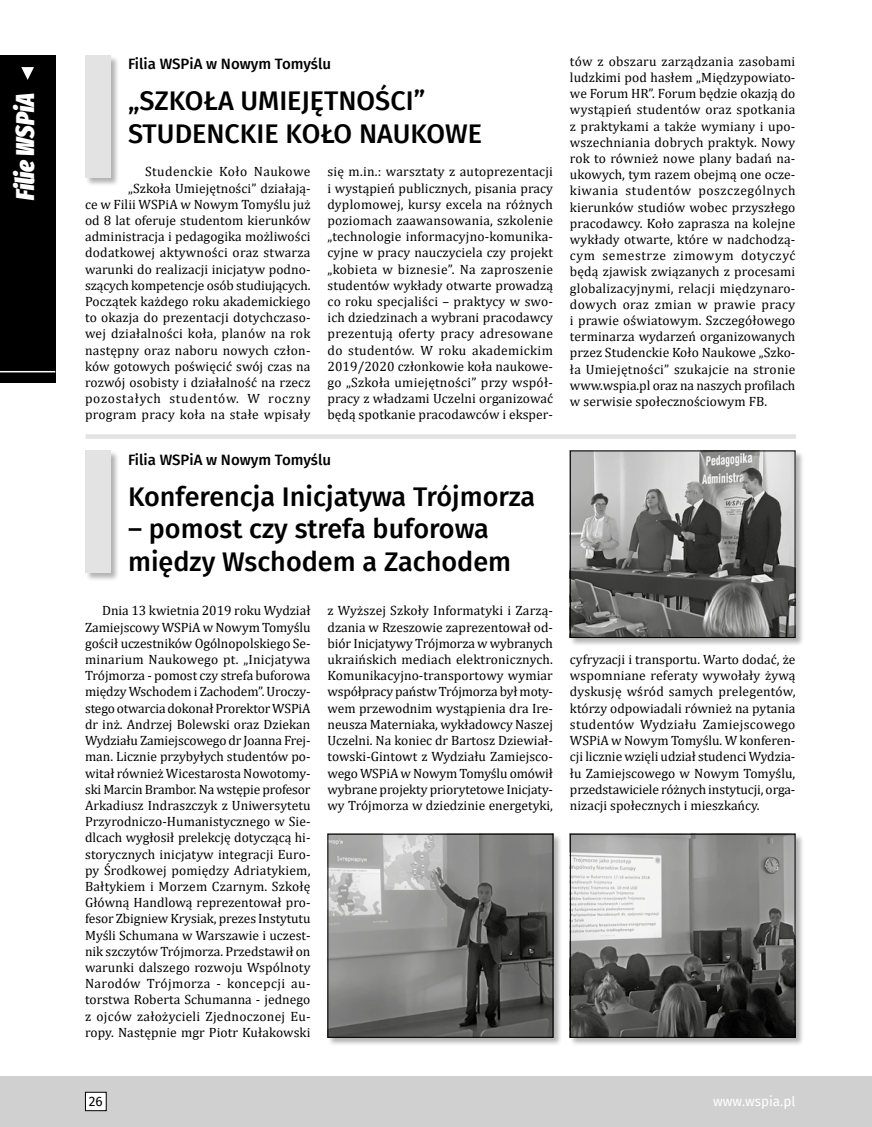
<style>
.page{position:relative;width:872px;height:1127px;background:#fff}
.page>*{position:absolute;margin:0;border:0;box-sizing:border-box;transform-origin:0 0}
.t1{font:500 27px/32.4px "Fira Sans";color:#000}
.t2{font:italic 900 extra-condensed 25.5px "Fira Sans";color:#fff}
.t3{font:500 15px "Fira Sans";color:#000}
.t4{font:13.5px/16.2px "Cambria";letter-spacing:.005em;color:#000;text-align:justify}
.t5{font:13.5px "Fira Sans";color:#fff}
.t6{font:13.5px "Fira Sans";color:#000}
</style>
<div class="page">
<div style="left:569px;top:450px;width:235px;height:197px;background:#000;opacity:.3"></div>
<img style="left:572px;top:452px;width:221px;height:184px">
<div style="left:570px;top:450px;width:225px;height:188px;border:1px solid #000"></div>
<div style="left:569px;top:833px;width:235px;height:214px;background:#000;opacity:.3"></div>
<img style="left:572px;top:836px;width:221px;height:199px">
<div style="left:570px;top:834px;width:225px;height:203px;border:1px solid #000"></div>
<div style="left:327px;top:833px;width:235px;height:214px;background:#000;opacity:.3"></div>
<img style="left:329px;top:836px;width:222px;height:199px">
<div style="left:327px;top:834px;width:226px;height:203px;border:1px solid #000"></div>
<div style="left:85px;top:55px;width:35px;height:131px;background:#000;opacity:.3"></div>
<div style="left:86px;top:55px;width:25px;height:122px;background:#e3e3e3"></div>
<div style="left:85px;top:450px;width:35px;height:131px;background:#000;opacity:.3"></div>
<div style="left:86px;top:451px;width:25px;height:122px;background:#e3e3e3"></div>
<div style="left:86px;top:434px;width:710px;height:5px;background:#e3e3e3"></div>
<div style="left:0;top:1076px;width:872px;height:51px;background:#d0d0d0"></div>
<div style="left:0;top:55px;width:55px;height:328px;background:#000"></div>
<svg style="left:21px;top:67px;width:13px;height:13px"></svg>
<hr style="left:0;top:371px;width:55px;height:1px;background:#fff">
<div style="left:85px;top:1092px;width:21px;height:18px;background:#fff"></div>
<div style="left:85px;top:1092px;width:22px;height:19px;border:1px solid #000"></div>
<h2 class="t2" style="left:3px;top:200px;width:109px;rotate:-90deg">Filie WSPiA</h2>
<p class="t3" style="left:128px;top:52px;width:205px">Filia WSPiA w Nowym Tomyślu</p>
<h1 class="t1" style="left:128px;top:83px;width:355px">„SZKOŁA UMIEJĘTNOŚCI”<br>STUDENCKIE KOŁO NAUKOWE</h1>
<p class="t4" style="left:85px;top:164px;width:227px;text-align:right">Studenckie Koło Naukowe<br>„Szkoła Umiejętności” działają-<br>ce w Filii WSPiA w Nowym Tomyślu już od 8 lat oferuje studentom kierunków administracja i pedagogika możliwości dodatkowej aktywności oraz stwarza warunki do realizacji inicjatyw podno&shy;szących kompetencje osób studiujących.<br>Początek każdego roku akademickiego to okazja do prezentacji dotychczaso&shy;wej działalności koła, planów na rok następny oraz naboru nowych człon&shy;ków gotowych poświęcić swój czas na rozwój osobisty i działalność na rzecz pozostałych studentów. W roczny program pracy koła na stałe wpisały</p>
<p class="t4" style="left:327px;top:164px;width:227px">się m.in.: warsztaty z autoprezentacji i wystąpień publicznych, pisania pracy dyplomowej, kursy excela na różnych poziomach zaawansowania, szkolenie „technologie informacyjno-komunika&shy;cyjne w pracy nauczyciela czy projekt „kobieta w biznesie”. Na zaproszenie studentów wykłady otwarte prowadzą co roku specjaliści – praktycy w swo&shy;ich dziedzinach a wybrani pracodawcy prezentują oferty pracy adresowane do studentów. W roku akademickim 2019/2020 członkowie koła naukowe&shy;go „Szkoła umiejętności” przy współ&shy;pracy z władzami Uczelni organizować będą spotkanie pracodawców i eksper-</p>
<p class="t3" style="left:128px;top:447px;width:205px">Filia WSPiA w Nowym Tomyślu</p>
<h1 class="t1" style="left:128px;top:479px;width:409px">Konferencja Inicjatywa Trójmorza</h1>
<h1 class="t1" style="left:128px;top:511px;width:384px">– pomost czy strefa buforowa między Wschodem a Zachodem</h1>
<p class="t4" style="left:327px;top:603px;width:227px">z Wyższej Szkoły Informatyki i Zarzą&shy;dzania w Rzeszowie zaprezentował od&shy;biór Inicjatywy Trójmorza w wybranych ukraińskich mediach elektronicznych.<br>Komunikacyjno-transportowy wymiar współpracy państw Trójmorza był moty&shy;wem przewodnim wystąpienia dra Ire&shy;neusza Materniaka, wykładowcy Naszej Uczelni. Na koniec dr Bartosz Dziewiał&shy;towski-Gintowt z Wydziału Zamiejsco&shy;wego WSPiA w Nowym Tomyślu omówił wybrane projekty priorytetowe Inicjaty&shy;wy Trójmorza w dziedzinie energetyki,</p>
<p class="t4" style="left:85px;top:603px;width:227px;text-indent:17px">Dnia 13 kwietnia 2019 roku Wydział Zamiejscowy WSPiA w Nowym Tomyślu gościł uczestników Ogólnopolskiego Se&shy;minarium Naukowego pt. „Inicjatywa Trójmorza - pomost czy strefa buforowa między Wschodem i Zachodem”. Uroczy&shy;stego otwarcia dokonał Prorektor WSPiA dr inż. Andrzej Bolewski oraz Dziekan Wydziału Zamiejscowego dr Joanna Frej&shy;man. Licznie przybyłych studentów po&shy;witał również Wicestarosta Nowotomy&shy;ski Marcin Brambor. Na wstępie profesor Arkadiusz Indraszczyk z Uniwersytetu Przyrodniczo-Humanistycznego w Sie&shy;dlcach wygłosił prelekcję dotyczącą hi&shy;storycznych inicjatyw integracji Euro&shy;py Środkowej pomiędzy Adriatykiem, Bałtykiem i Morzem Czarnym. Szkołę Główną Handlową reprezentował pro&shy;fesor Zbigniew Krysiak, prezes Instytutu Myśli Schumana w Warszawie i uczest&shy;nik szczytów Trójmorza. Przedstawił on warunki dalszego rozwoju Wspólnoty Narodów Trójmorza - koncepcji au&shy;torstwa Roberta Schumanna - jednego z ojców założycieli Zjednoczonej Eu&shy;ropy. Następnie mgr Piotr Kułakowski</p>
<p class="t4" style="left:570px;top:53px;width:227px">tów z obszaru zarządzania zasobami ludzkimi pod hasłem „Międzypowiato&shy;we Forum HR”. Forum będzie okazją do wystąpień studentów oraz spotkania z praktykami a także wymiany i upo&shy;wszechniania dobrych praktyk. Nowy rok to również nowe plany badań na&shy;ukowych, tym razem obejmą one ocze&shy;kiwania studentów poszczególnych kierunków studiów wobec przyszłego pracodawcy. Koło zaprasza na kolejne wykłady otwarte, które w nadchodzą&shy;cym semestrze zimowym dotyczyć będą zjawisk związanych z procesami globalizacyjnymi, relacji międzynaro&shy;dowych oraz zmian w prawie pracy i prawie oświatowym. Szczegółowego terminarza wydarzeń organizowanych przez Studenckie Koło Naukowe „Szko&shy;ła Umiejętności” szukajcie na stronie www.wspia.pl oraz na naszych profilach w serwisie społecznościowym FB.</p>
<p class="t4" style="left:570px;top:651px;width:227px">cyfryzacji i transportu. Warto dodać, że wspomniane referaty wywołały żywą dyskusję wśród samych prelegentów, którzy odpowiadali również na pytania studentów Wydziału Zamiejscowego WSPiA w Nowym Tomyślu. W konferen&shy;cji licznie wzięli udział studenci Wydzia&shy;łu Zamiejscowego w Nowym Tomyślu, przedstawiciele różnych instytucji, orga&shy;nizacji społecznych i mieszkańcy.</p>
<p class="t6" style="left:89px;top:1091px;width:15px">26</p>
<p class="t5" style="left:713px;top:1090px;width:84px">www.wspia.pl</p>
</div>
